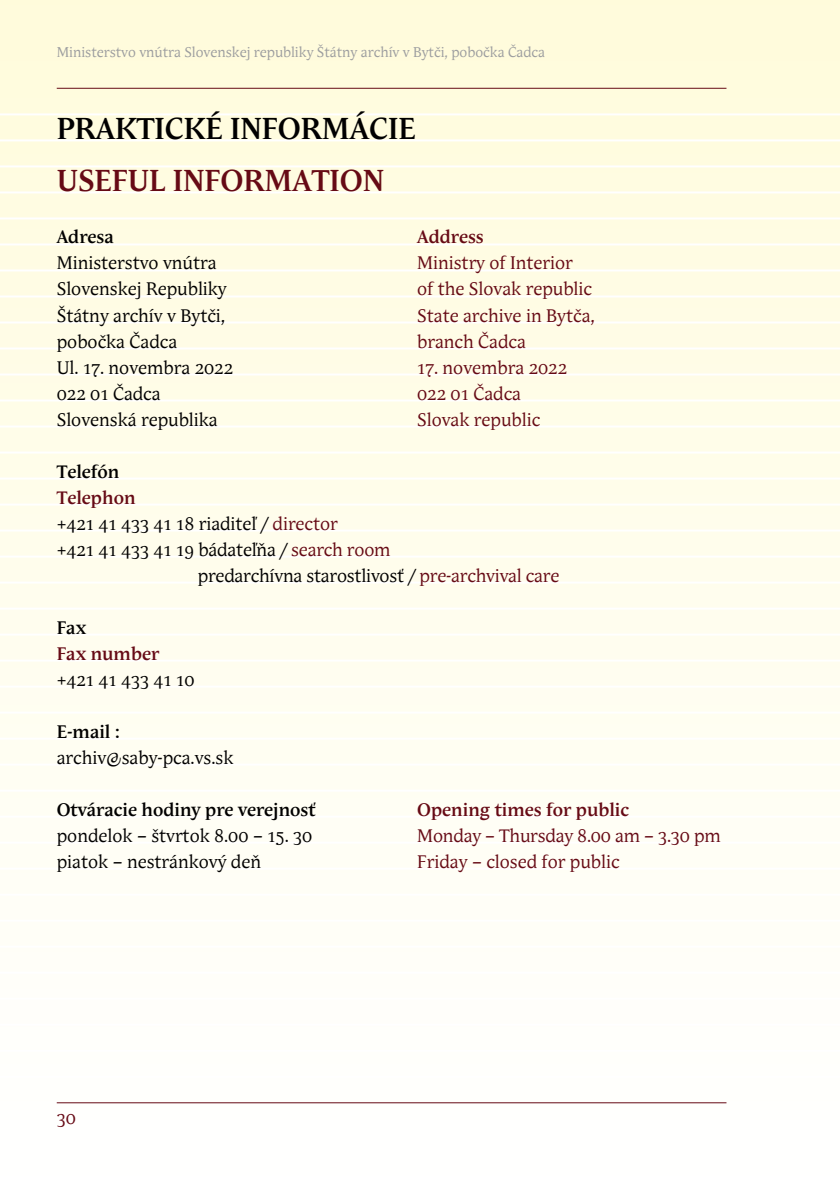
<style>
.page{position:relative;width:840px;height:1191px;background:#fff}
.page>*{position:absolute;margin:0;border:0;box-sizing:border-box;transform-origin:0 0}
.t1{font:700 30px "Andulka";color:#000}
.t2{font:700 30px "Andulka";color:#660a15}
.t3{font:18px "Andulka";color:#000}
.t4{font:18px "Andulka";color:#660a15}
.t5{font:700 18px "Andulka";color:#000}
.t6{font:700 18px "Andulka";color:#660a15}
.t7{font:14px "Andulka";color:#9c9d9f}
.s1{color:#660a15}
</style>
<div class="page">
<div style="left:0;top:0;width:839px;height:1191px;background:linear-gradient(to bottom,#fffbdb,#fff)"></div>
<hr style="left:0;top:113px;width:839px;height:2px;background:#fff">
<hr style="left:0;top:139px;width:839px;height:2px;background:#fff">
<hr style="left:0;top:165px;width:839px;height:2px;background:#fff">
<hr style="left:0;top:191px;width:839px;height:2px;background:#fff">
<hr style="left:0;top:217px;width:839px;height:2px;background:#fff">
<hr style="left:0;top:243px;width:839px;height:2px;background:#fff">
<hr style="left:0;top:269px;width:839px;height:2px;background:#fff">
<hr style="left:0;top:295px;width:839px;height:2px;background:#fff">
<hr style="left:0;top:321px;width:839px;height:2px;background:#fff">
<hr style="left:0;top:347px;width:839px;height:2px;background:#fff">
<hr style="left:0;top:373px;width:839px;height:2px;background:#fff">
<hr style="left:0;top:399px;width:839px;height:2px;background:#fff">
<hr style="left:0;top:425px;width:839px;height:2px;background:#fff">
<hr style="left:0;top:451px;width:839px;height:2px;background:#fff">
<hr style="left:0;top:477px;width:839px;height:2px;background:#fff">
<hr style="left:0;top:503px;width:839px;height:2px;background:#fff">
<hr style="left:0;top:529px;width:839px;height:2px;background:#fff">
<hr style="left:0;top:555px;width:839px;height:2px;background:#fff">
<hr style="left:0;top:581px;width:839px;height:2px;background:#fff">
<hr style="left:0;top:607px;width:839px;height:2px;background:#fff">
<hr style="left:0;top:633px;width:839px;height:2px;background:#fff">
<hr style="left:0;top:659px;width:839px;height:2px;background:#fff">
<hr style="left:0;top:685px;width:839px;height:2px;background:#fff">
<hr style="left:0;top:711px;width:839px;height:2px;background:#fff">
<hr style="left:0;top:737px;width:839px;height:2px;background:#fff">
<hr style="left:0;top:763px;width:839px;height:2px;background:#fff">
<hr style="left:0;top:789px;width:839px;height:2px;background:#fff">
<hr style="left:0;top:815px;width:839px;height:2px;background:#fff">
<hr style="left:0;top:841px;width:839px;height:2px;background:#fff">
<hr style="left:0;top:867px;width:839px;height:2px;background:#fff">
<hr style="left:0;top:893px;width:839px;height:2px;background:#fff">
<hr style="left:0;top:919px;width:839px;height:2px;background:#fff">
<hr style="left:0;top:945px;width:839px;height:2px;background:#fff">
<hr style="left:0;top:971px;width:839px;height:2px;background:#fff">
<hr style="left:0;top:997px;width:839px;height:2px;background:#fff">
<hr style="left:0;top:1023px;width:839px;height:2px;background:#fff">
<hr style="left:0;top:1049px;width:839px;height:2px;background:#fff">
<hr style="left:0;top:1075px;width:839px;height:2px;background:#fff">
<hr style="left:57px;top:88px;width:669px;height:1px;background:#660a15">
<hr style="left:57px;top:1102px;width:669px;height:1px;background:#660a15">
<svg style="left:839px;top:0;width:1px;height:815px"></svg>
<p class="t7" style="left:57px;top:43px;width:489px">Ministerstvo vnútra Slovenskej republiky Štátny archív v Bytči, pobočka Čadca</p>
<h1 class="t1" style="left:57px;top:111px;width:360px">PRAKTICKÉ INFORMÁCIE</h1>
<h1 class="t2" style="left:57px;top:163px;width:329px">USEFUL INFORMATION</h1>
<p class="t5" style="left:57px;top:226px;width:59px">Adresa</p>
<p class="t6" style="left:417px;top:226px;width:68px">Address</p>
<p class="t3" style="left:57px;top:253px;width:161px">Ministerstvo vnútra</p>
<p class="t4" style="left:417px;top:253px;width:157px">Ministry of Interior</p>
<p class="t3" style="left:57px;top:279px;width:171px">Slovenskej Republiky</p>
<p class="t4" style="left:417px;top:279px;width:176px">of the Slovak republic</p>
<p class="t3" style="left:57px;top:305px;width:170px">Štátny archív v Bytči,</p>
<p class="t4" style="left:417px;top:305px;width:179px">State archive in Bytča,</p>
<p class="t3" style="left:57px;top:331px;width:122px">pobočka Čadca</p>
<p class="t4" style="left:417px;top:331px;width:110px">branch Čadca</p>
<p class="t3" style="left:57px;top:357px;width:178px">Ul. 17. novembra 2022</p>
<p class="t4" style="left:417px;top:357px;width:151px">17. novembra 2022</p>
<p class="t3" style="left:57px;top:383px;width:105px">022 01 Čadca</p>
<p class="t4" style="left:417px;top:383px;width:105px">022 01 Čadca</p>
<p class="t3" style="left:57px;top:409px;width:162px">Slovenská republika</p>
<p class="t4" style="left:417px;top:409px;width:124px">Slovak republic</p>
<p class="t5" style="left:57px;top:460px;width:64px">Telefón</p>
<p class="t6" style="left:57px;top:486px;width:80px">Telephon</p>
<p class="t3" style="left:57px;top:513px;width:282px">+421 41 433 41 18 riaditeľ / <span class="s1">director</span></p>
<p class="t3" style="left:57px;top:539px;width:335px">+421 41 433 41 19 bádateľňa / <span class="s1">search room</span></p>
<p class="t3" style="left:197px;top:565px;width:363px">predarchívna starostlivosť / <span class="s1">pre-archvival care</span></p>
<p class="t5" style="left:57px;top:616px;width:31px">Fax</p>
<p class="t6" style="left:57px;top:642px;width:104px">Fax number</p>
<p class="t3" style="left:57px;top:669px;width:139px">+421 41 433 41 10</p>
<p class="t5" style="left:57px;top:720px;width:64px">E-mail :</p>
<p class="t3" style="left:57px;top:747px;width:178px">archiv@saby-pca.vs.sk</p>
<p class="t5" style="left:57px;top:798px;width:260px">Otváracie hodiny pre verejnosť</p>
<p class="t6" style="left:417px;top:798px;width:213px">Opening times for public</p>
<p class="t3" style="left:57px;top:825px;width:257px">pondelok – štvrtok 8.00 – 15. 30</p>
<p class="t4" style="left:417px;top:825px;width:305px">Monday – Thursday 8.00 am – 3.30 pm</p>
<p class="t3" style="left:57px;top:851px;width:206px">piatok – nestránkový deň</p>
<p class="t4" style="left:417px;top:851px;width:204px">Friday – closed for public</p>
<p class="t4" style="left:57px;top:1107px;width:21px">30</p>
</div>
